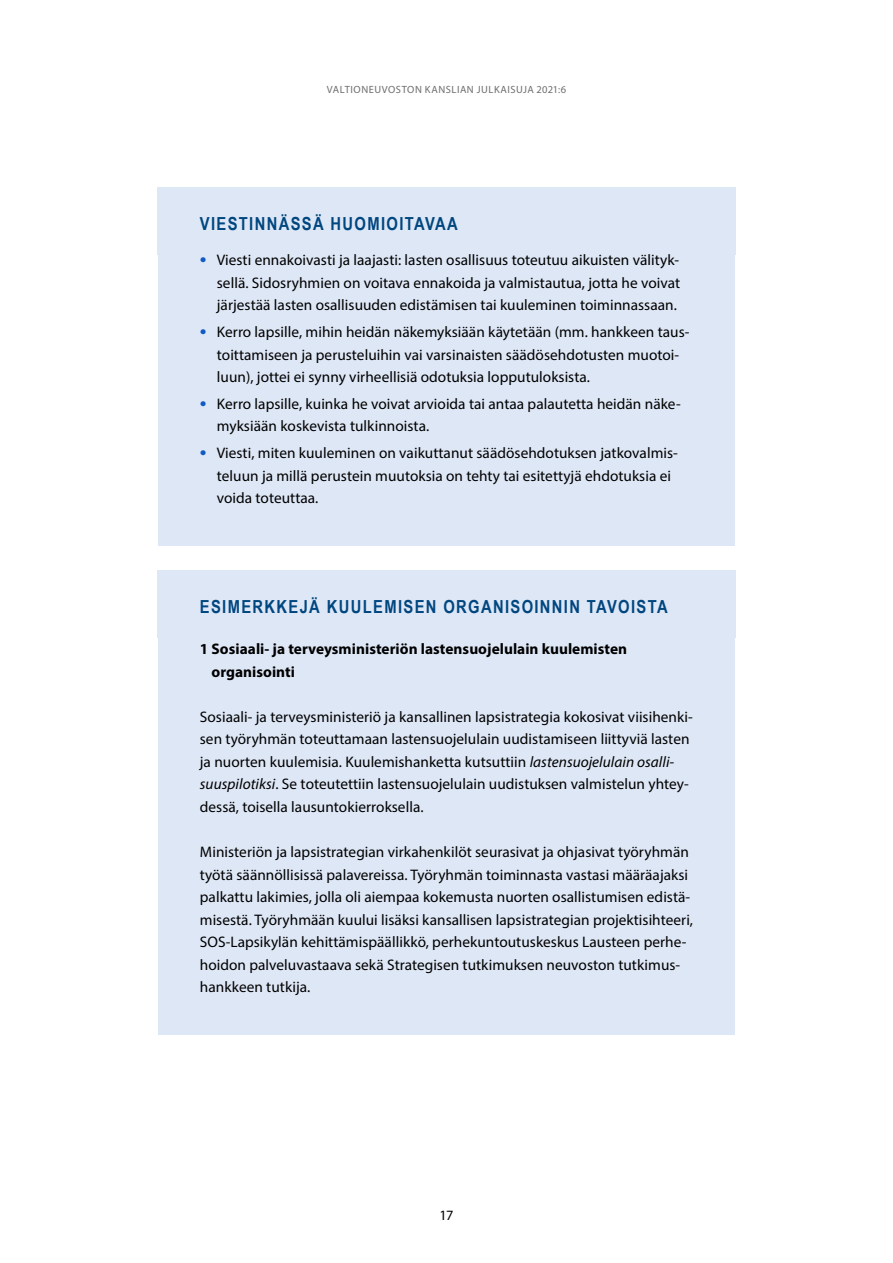
<style>
.page{position:relative;width:893px;height:1263px;background:#fff}
.page>*{position:absolute;margin:0;border:0;box-sizing:border-box;transform-origin:0 0}
.laatikko-otsikko{font:700 18px "Arial Narrow";letter-spacing:.075em;color:#00467f}
.Laatikkoteksti{font:15.3px/22.5px "Myriad Pro";letter-spacing:.005em;color:#000}
.Laatikkoteksti-2{font:700 15.3px/22.5px "Myriad Pro";letter-spacing:.005em;color:#000}
.t1{font:14.25px "Myriad Pro";color:#000}
.t2{font:10.5px "Myriad Pro";letter-spacing:.01em;color:#6e6e6d}
.s1{font-size:24px;color:#115ac0}
.s2{font-style:italic}
</style>
<div class="page">
<div style="left:157px;top:187px;width:579px;height:68px;background:#dee7f6"></div>
<div style="left:158px;top:232px;width:577px;height:120px;background:#dee7f6"></div>
<div style="left:158px;top:304px;width:577px;height:120px;background:#dee7f6"></div>
<div style="left:158px;top:376px;width:577px;height:98px;background:#dee7f6"></div>
<div style="left:158px;top:425px;width:577px;height:120px;background:#dee7f6"></div>
<div style="left:157px;top:570px;width:579px;height:68px;background:#dee7f6"></div>
<div style="left:158px;top:621px;width:577px;height:98px;background:#dee7f6"></div>
<div style="left:158px;top:689px;width:577px;height:165px;background:#dee7f6"></div>
<div style="left:158px;top:824px;width:577px;height:210px;background:#dee7f6"></div>
<p class="t2" style="left:327px;top:83px;width:8px">Valtioneuvoston</p>
<p class="t2" style="left:425px;top:83px;width:7px">kanslian</p>
<p class="t2" style="left:477px;top:83px;width:7px">julkaisuja</p>
<p class="t2" style="left:537px;top:83px;width:31px">2021:6</p>
<p class="laatikko-otsikko" style="left:200px;top:210px;width:259px">VIESTINNÄSSÄ HUOMIOITAVAA</p>
<p class="Laatikkoteksti" style="left:217px;top:248px;width:465px;text-align:justify;text-indent:-17px"><span class="s1">•</span> Viesti ennakoivasti ja laajasti: lasten osallisuus toteutuu aikuisten välityk&shy;sellä. Sidosryhmien on voitava ennakoida ja valmistautua, jotta he voivat järjestää lasten osallisuuden edistämisen tai kuuleminen toiminnassaan.</p>
<p class="Laatikkoteksti" style="left:217px;top:320px;width:474px;text-indent:-17px"><span class="s1">•</span> Kerro lapsille, mihin heidän näkemyksiään käytetään (mm. hankkeen taus&shy;toittamiseen ja perusteluihin vai varsinaisten säädösehdotusten muotoi&shy;luun), jottei ei synny virheellisiä odotuksia lopputuloksista.</p>
<p class="Laatikkoteksti" style="left:217px;top:392px;width:465px;text-indent:-17px"><span class="s1">•</span> Kerro lapsille, kuinka he voivat arvioida tai antaa palautetta heidän näke&shy;myksiään koskevista tulkinnoista.</p>
<p class="Laatikkoteksti" style="left:217px;top:442px;width:463px;text-indent:-17px"><span class="s1">•</span> Viesti, miten kuuleminen on vaikuttanut säädösehdotuksen jatkovalmis&shy;teluun ja millä perustein muutoksia on tehty tai esitettyjä ehdotuksia ei voida toteuttaa.</p>
<p class="laatikko-otsikko" style="left:200px;top:593px;width:469px">ESIMERKKEJÄ KUULEMISEN ORGANISOINNIN TAVOISTA</p>
<p class="Laatikkoteksti-2" style="left:212px;top:637px;width:417px;text-indent:-12px">1 Sosiaali- ja terveysministeriön lastensuojelulain kuulemisten organisointi</p>
<p class="Laatikkoteksti" style="left:200px;top:705px;width:495px">Sosiaali- ja terveysministeriö ja kansallinen lapsistrategia kokosivat viisihenki&shy;sen työryhmän toteuttamaan lastensuojelulain uudistamiseen liittyviä lasten ja nuorten kuulemisia. Kuulemishanketta kutsuttiin <span class="s2">lastensuojelulain osalli&shy;suuspilotiksi</span>. Se toteutettiin lastensuojelulain uudistuksen valmistelun yhtey&shy;dessä, toisella lausuntokierroksella.</p>
<p class="Laatikkoteksti" style="left:200px;top:840px;width:495px">Ministeriön ja lapsistrategian virkahenkilöt seurasivat ja ohjasivat työryhmän työtä säännöllisissä palavereissa. Työryhmän toiminnasta vastasi määräajaksi palkattu lakimies, jolla oli aiempaa kokemusta nuorten osallistumisen edistä&shy;misestä. Työryhmään kuului lisäksi kansallisen lapsistrategian projektisihteeri, SOS-Lapsikylän kehittämispäällikkö, perhekuntoutuskeskus Lausteen perhe&shy;hoidon palveluvastaava sekä Strategisen tutkimuksen neuvoston tutkimus&shy;hankkeen tutkija.</p>
<p class="t1" style="left:440px;top:1206px;width:15px">17</p>
</div>
